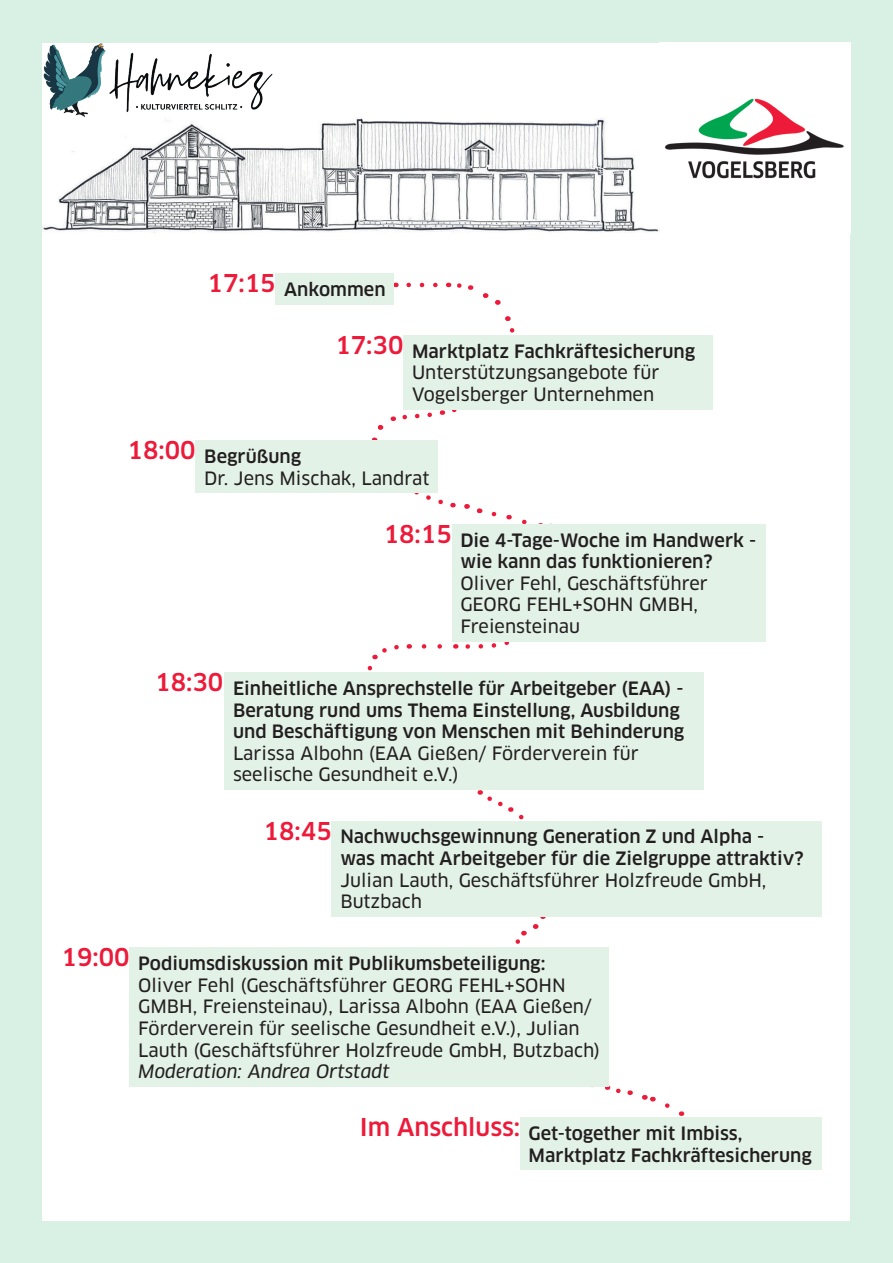
<style>
.page{position:relative;width:893px;height:1263px;background:#d9f1e4}
.page>*{position:absolute;margin:0;border:0;box-sizing:border-box;transform-origin:0 0}
.t1{font:500 18px/21.6px "Clan Pro";color:#231f20}
.t2{font:18px/21.6px "Clan Pro News";color:#231f20}
.t3{font:italic 18px "Clan Pro News";color:#231f20}
</style>
<div class="page">
<div style="left:43px;top:43px;width:807px;height:1177px;background:#fff"></div>
<img style="left:659px;top:98px;width:185px;height:133px">
<svg style="left:369px;top:282px;width:227px;height:242px"></svg>
<svg style="left:367px;top:641px;width:195px;height:303px"></svg>
<svg style="left:591px;top:1085px;width:94px;height:31px"></svg>
<img style="left:43px;top:118px;width:616px;height:115px">
<img style="left:44px;top:43px;width:229px;height:74px">
<div style="left:276px;top:273px;width:118px;height:31px;background:#e3f2e7"></div>
<div style="left:403px;top:335px;width:310px;height:74px;background:#e3f2e7"></div>
<div style="left:196px;top:440px;width:242px;height:53px;background:#e3f2e7"></div>
<div style="left:452px;top:524px;width:313px;height:117px;background:#e3f2e7"></div>
<div style="left:225px;top:672px;width:479px;height:118px;background:#e3f2e7"></div>
<div style="left:332px;top:821px;width:490px;height:96px;background:#e3f2e7"></div>
<div style="left:130px;top:947px;width:479px;height:140px;background:#e3f2e7"></div>
<div style="left:520px;top:1117px;width:302px;height:53px;background:#e3f2e7"></div>
<p class="t1" style="left:208px;top:278px;width:180px"><sup>17:15</sup> Ankommen</p>
<p class="t1" style="left:335px;top:340px;width:361px"><sup>17:30</sup> Marktplatz Fachkräftesicherung</p>
<p class="t2" style="left:412px;top:362px;width:249px">Unterstützungsangebote für<br>Vogelsberger Unternehmen</p>
<p class="t1" style="left:128px;top:446px;width:175px"><sup>18:00</sup> Begrüßung</p>
<p class="t2" style="left:204px;top:467px;width:227px">Dr. Jens Mischak, Landrat</p>
<p class="t1" style="left:460px;top:529px;width:297px;text-indent:-77px"><sup>18:15</sup> Die 4-Tage-Woche im Handwerk - wie kann das funktionieren?</p>
<p class="t2" style="left:460px;top:572px;width:249px">Oliver Fehl, Geschäftsführer<br>GEORG FEHL+SOHN GMBH,<br>Freiensteinau</p>
<p class="t1" style="left:233px;top:678px;width:453px;text-indent:-78px"><sup>18:30</sup> Einheitliche Ansprechstelle für Arbeitgeber (EAA) -<br>Beratung rund ums Thema Einstellung, Ausbildung und Beschäftigung von Menschen mit Behinderung</p>
<p class="t2" style="left:233px;top:742px;width:407px">Larissa Albohn (EAA Gießen/ Förderverein für seelische Gesundheit e.V.)</p>
<p class="t1" style="left:340px;top:826px;width:465px;text-indent:-77px"><sup>18:45</sup> Nachwuchsgewinnung Generation Z und Alpha - was macht Arbeitgeber für die Zielgruppe attraktiv?</p>
<p class="t2" style="left:340px;top:869px;width:428px">Julian Lauth, Geschäftsführer Holzfreude GmbH,<br>Butzbach</p>
<p class="t1" style="left:62px;top:953px;width:485px"><sup>19:00</sup> Podiumsdiskussion mit Publikumsbeteiligung:</p>
<p class="t2" style="left:138px;top:974px;width:463px">Oliver Fehl (Geschäftsführer GEORG FEHL+SOHN GMBH, Freiensteinau), Larissa Albohn (EAA Gießen/ Förderverein für seelische Gesundheit e.V.), Julian Lauth (Geschäftsführer Holzfreude GmbH, Butzbach)</p>
<p class="t3" style="left:138px;top:1061px;width:253px">Moderation: Andrea Ortstadt</p>
<p class="t1" style="left:529px;top:1123px;width:285px;text-indent:-169px"><sup>Im</sup> <sup>Anschluss:</sup> Get-together mit Imbiss,<br>Marktplatz Fachkräftesicherung</p>
</div>
